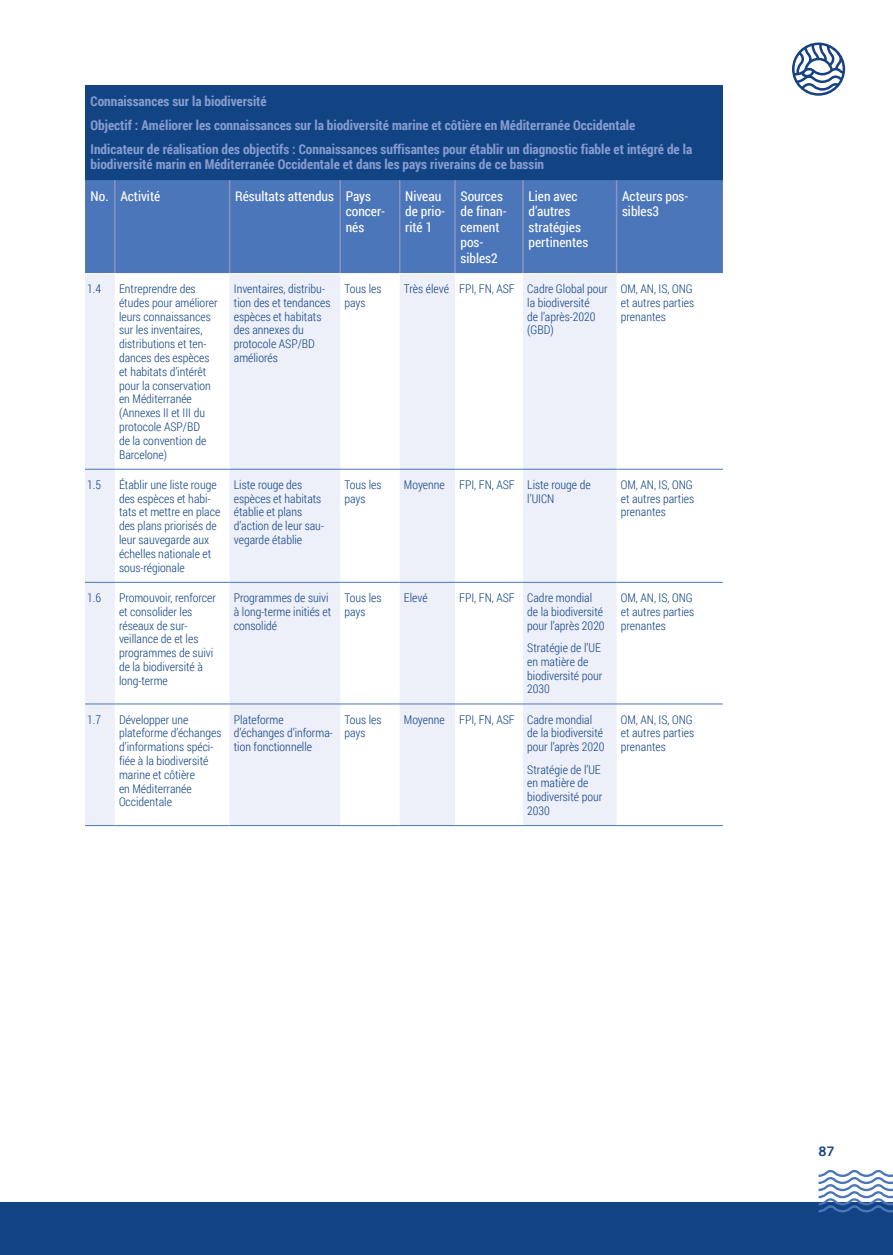
<style>
.page{position:relative;width:893px;height:1255px;background:#fff}
.page>*{position:absolute;margin:0;border:0;box-sizing:border-box;transform-origin:0 0}
.t1{font:700 13.5px/24px "Roboto Condensed";color:#879cd0}
.t2{font:13.5px/15.5px "Roboto Condensed";color:#fff}
.t3{font:700 13.5px "Ko Ho";color:#124484}
.t4{font:300 12px/13.8px "Roboto Condensed";color:#124484}
</style>
<div class="page">
<div style="left:0;top:1201px;width:893px;height:53px;background:#124484"></div>
<svg style="left:792px;top:43px;width:53px;height:53px"></svg>
<svg style="left:819px;top:1169px;width:74px;height:43px"></svg>
<div style="left:85px;top:85px;width:638px;height:95px;background:#124484"></div>
<div style="left:85px;top:180px;width:638px;height:93px;background:#4b76ba"></div>
<svg style="left:85px;top:274px;width:532px;height:551px;fill:#edeff9"></svg>
<hr style="left:114px;top:180px;width:2px;height:93px;background:#8994be">
<hr style="left:229px;top:180px;width:1px;height:93px;background:#8994be">
<hr style="left:339px;top:180px;width:2px;height:93px;background:#8994be">
<hr style="left:399px;top:180px;width:1px;height:93px;background:#8994be">
<hr style="left:454px;top:180px;width:2px;height:93px;background:#8994be">
<hr style="left:522px;top:180px;width:2px;height:93px;background:#8994be">
<hr style="left:616px;top:180px;width:1px;height:93px;background:#8994be">
<hr style="left:85px;top:469px;width:30px;height:1px;background:#4b76ba">
<hr style="left:115px;top:469px;width:115px;height:1px;background:#4b76ba">
<hr style="left:230px;top:469px;width:110px;height:1px;background:#4b76ba">
<hr style="left:340px;top:469px;width:60px;height:1px;background:#4b76ba">
<hr style="left:400px;top:469px;width:55px;height:1px;background:#4b76ba">
<hr style="left:455px;top:469px;width:68px;height:1px;background:#4b76ba">
<hr style="left:523px;top:469px;width:94px;height:1px;background:#4b76ba">
<hr style="left:617px;top:469px;width:106px;height:1px;background:#4b76ba">
<hr style="left:85px;top:582px;width:30px;height:1px;background:#4b76ba">
<hr style="left:115px;top:582px;width:115px;height:1px;background:#4b76ba">
<hr style="left:230px;top:582px;width:110px;height:1px;background:#4b76ba">
<hr style="left:340px;top:582px;width:60px;height:1px;background:#4b76ba">
<hr style="left:400px;top:582px;width:55px;height:1px;background:#4b76ba">
<hr style="left:455px;top:582px;width:68px;height:1px;background:#4b76ba">
<hr style="left:523px;top:582px;width:94px;height:1px;background:#4b76ba">
<hr style="left:617px;top:582px;width:106px;height:1px;background:#4b76ba">
<hr style="left:85px;top:703px;width:30px;height:1px;background:#4b76ba">
<hr style="left:115px;top:703px;width:115px;height:1px;background:#4b76ba">
<hr style="left:230px;top:703px;width:110px;height:1px;background:#4b76ba">
<hr style="left:340px;top:703px;width:60px;height:1px;background:#4b76ba">
<hr style="left:400px;top:703px;width:55px;height:1px;background:#4b76ba">
<hr style="left:455px;top:703px;width:68px;height:1px;background:#4b76ba">
<hr style="left:523px;top:703px;width:94px;height:1px;background:#4b76ba">
<hr style="left:617px;top:703px;width:106px;height:1px;background:#4b76ba">
<hr style="left:85px;top:825px;width:30px;height:1px;background:#4b76ba">
<hr style="left:115px;top:825px;width:115px;height:1px;background:#4b76ba">
<hr style="left:230px;top:825px;width:110px;height:1px;background:#4b76ba">
<hr style="left:340px;top:825px;width:60px;height:1px;background:#4b76ba">
<hr style="left:400px;top:825px;width:55px;height:1px;background:#4b76ba">
<hr style="left:455px;top:825px;width:68px;height:1px;background:#4b76ba">
<hr style="left:523px;top:825px;width:94px;height:1px;background:#4b76ba">
<hr style="left:617px;top:825px;width:106px;height:1px;background:#4b76ba">
<p class="t1" style="left:91px;top:88px;width:603px">Connaissances sur la biodiversité<br>Objectif : Améliorer les connaissances sur la biodiversité marine et côtière en Méditerranée Occidentale<br>Indicateur de réalisation des objectifs : Connaissances suffisantes pour établir un diagnostic fiable et intégré de la</p>
<p class="t1" style="left:91px;top:152px;width:455px">biodiversité marin en Méditerranée Occidentale et dans les pays riverains de ce bassin</p>
<p class="t2" style="left:91px;top:188px;width:71px">No. Activité</p>
<p class="t2" style="left:346px;top:188px;width:41px;text-indent:-111px">Résultats attendus Pays concer&shy;nés</p>
<p class="t2" style="left:405px;top:188px;width:41px">Niveau de prio&shy;rité 1</p>
<p class="t2" style="left:460px;top:188px;width:48px">Sources de finan&shy;cement pos&shy;sibles2</p>
<p class="t2" style="left:529px;top:188px;width:61px">Lien avec d’autres stratégies pertinentes</p>
<p class="t2" style="left:622px;top:188px;width:68px">Acteurs pos&shy;sibles3</p>
<p class="t4" style="left:87px;top:281px;width:15px">1.4</p>
<p class="t4" style="left:119px;top:281px;width:100px">Entreprendre des études pour améliorer leurs connaissances sur les inventaires, distributions et ten&shy;dances des espèces et habitats d’intérêt pour la conservation en Méditerranée (Annexes II et III du protocole ASP/BD<br>de la convention de<br>Barcelone)</p>
<p class="t4" style="left:234px;top:281px;width:98px">Inventaires, distribu&shy;tion des et tendances espèces et habitats des annexes du protocole ASP/BD améliorés</p>
<p class="t4" style="left:344px;top:281px;width:39px">Tous les pays</p>
<p class="t4" style="left:527px;top:281px;width:82px;text-indent:-123px">Très élevé FPI, FN, ASF Cadre Global pour la biodiversité<br>de l’après-2020 (GBD)</p>
<p class="t4" style="left:621px;top:281px;width:75px;text-align:justify">OM, AN, IS, ONG et autres parties prenantes</p>
<p class="t4" style="left:87px;top:477px;width:15px">1.5</p>
<p class="t4" style="left:119px;top:477px;width:103px">Établir une liste rouge des espèces et habi&shy;tats et mettre en place des plans priorisés de leur sauvegarde aux échelles nationale et sous-régionale</p>
<p class="t4" style="left:234px;top:477px;width:92px">Liste rouge des espèces et habitats établie et plans d’action de leur sau&shy;vegarde établie</p>
<p class="t4" style="left:344px;top:477px;width:39px">Tous les pays</p>
<p class="t4" style="left:527px;top:477px;width:65px;text-indent:-123px">Moyenne FPI, FN, ASF Liste rouge de l’UICN</p>
<p class="t4" style="left:621px;top:477px;width:75px;text-align:justify">OM, AN, IS, ONG et autres parties prenantes</p>
<p class="t4" style="left:87px;top:590px;width:15px">1.6</p>
<p class="t4" style="left:119px;top:590px;width:99px">Promouvoir, renforcer et consolider les réseaux de sur&shy;veillance de et les programmes de suivi de la biodiversité à long-terme</p>
<p class="t4" style="left:234px;top:590px;width:99px">Programmes de suivi à long-terme initiés et consolidé</p>
<p class="t4" style="left:344px;top:590px;width:39px">Tous les pays</p>
<p class="t4" style="left:404px;top:590px;width:25px">Elevé</p>
<p class="t4" style="left:527px;top:590px;width:79px;text-indent:-68px">FPI, FN, ASF Cadre mondial de la biodiversité pour l’après 2020</p>
<p class="t4" style="left:621px;top:590px;width:75px;text-align:justify">OM, AN, IS, ONG et autres parties prenantes</p>
<p class="t4" style="left:527px;top:640px;width:76px">Stratégie de l’UE en matière de biodiversité pour<br>2030</p>
<p class="t4" style="left:87px;top:712px;width:15px">1.7</p>
<p class="t4" style="left:119px;top:712px;width:104px">Développer une plateforme d’échanges d’informations spéci&shy;fiée à la biodiversité marine et côtière<br>en Méditerranée<br>Occidentale</p>
<p class="t4" style="left:234px;top:712px;width:100px">Plateforme d’échanges d’informa&shy;tion fonctionnelle</p>
<p class="t4" style="left:344px;top:712px;width:39px">Tous les pays</p>
<p class="t4" style="left:527px;top:712px;width:79px;text-indent:-123px">Moyenne FPI, FN, ASF Cadre mondial de la biodiversité pour l’après 2020</p>
<p class="t4" style="left:527px;top:762px;width:76px">Stratégie de l’UE en matière de biodiversité pour<br>2030</p>
<p class="t4" style="left:621px;top:712px;width:75px;text-align:justify">OM, AN, IS, ONG et autres parties prenantes</p>
<p class="t3" style="left:819px;top:1139px;width:17px">87</p>
</div>
